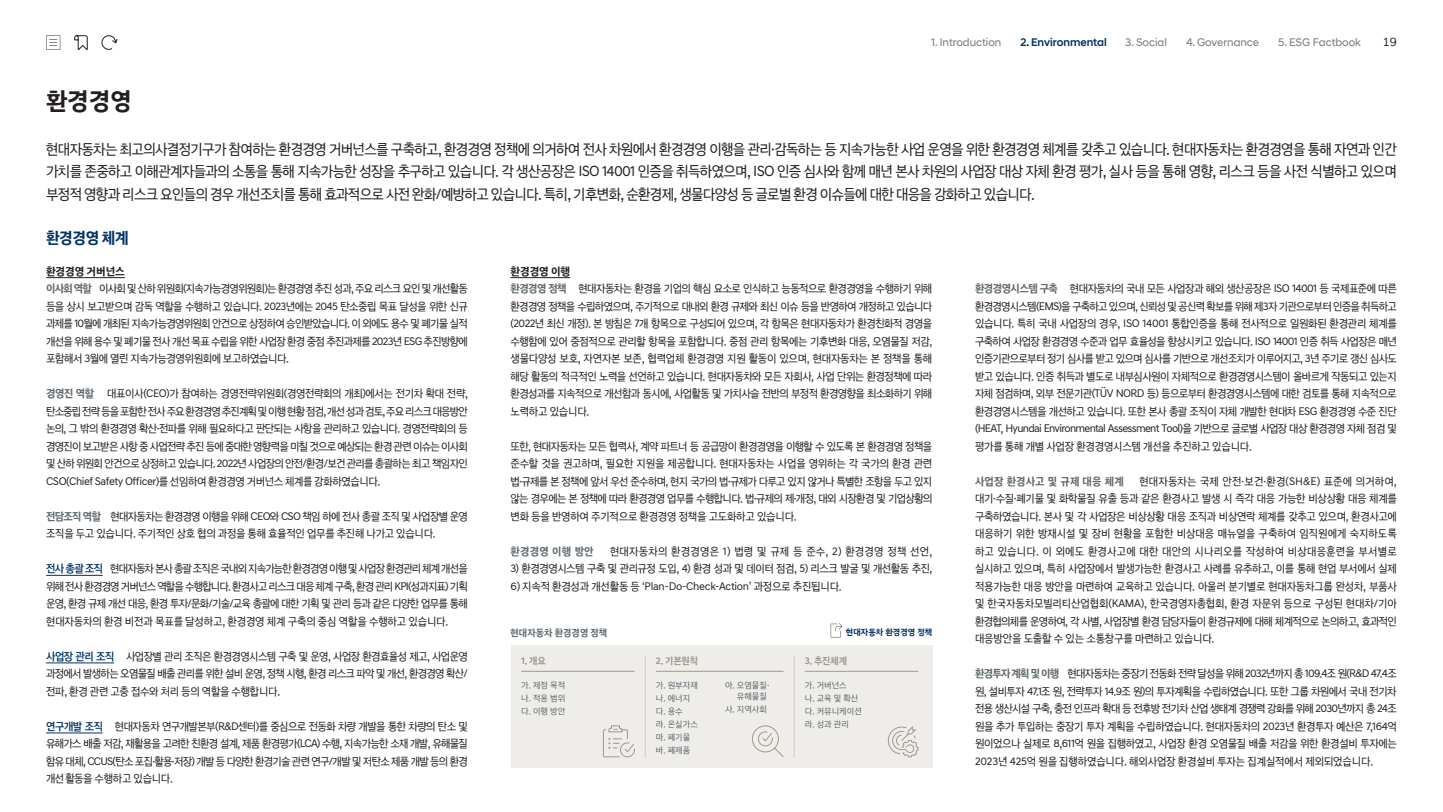
<style>
.page{position:relative;width:1443px;height:812px;background:#fff}
.page>*{position:absolute;margin:0;border:0;box-sizing:border-box;transform-origin:0 0}
.t1{font:25px "Hyundai Sans Head KROTF Medium";color:#231f20}
.인트로_네이비_제목{font:16.25px "Hyundai Sans Text KROTF Bold";letter-spacing:-.03em;color:#013366}
.t2{font:15px/22.5px "Hyundai Sans Text KROTF Regular";letter-spacing:-.05em;color:#231f20;text-align:justify}
.t3{font:12.5px "Hyundai Sans Text Office";color:#231f20}
.본문_9pt{font:11.25px/17.5px "Hyundai Sans Text KROTF Regular";letter-spacing:-.04em;color:#231f20;text-align:justify}
.t4{font:11.25px "Hyundai Sans Head";color:#797f84}
.본문_9pt-2{font:11.25px "Hyundai Sans Text KROTF Regular";letter-spacing:.01em;color:#231f20}
.본문_9pt-3{font:11.25px "Hyundai Sans Text KROTF Bold";letter-spacing:.005em;color:#626a6f}
.t5{font:500 11.25px "Hyundai Sans Head";color:#013366}
.t6{font:11.25px "Hyundai Sans Text KROTF Bold";letter-spacing:-.01em;color:#231f20}
.t7{font:10px "Hyundai Sans Text KROTF Bold";letter-spacing:-.02em;color:#a3988d}
.t8{font:10px "Hyundai Sans Text KROTF Bold";color:#626a6f}
.표{font:8.75px/11.2px "Hyundai Sans Text KROTF Regular";color:#626a6f;text-align:right}
.t9{font:8.75px "Hyundai Sans Head KROTF Medium";color:#013366}
.s1{font-family:"Hyundai Sans Text KROTF Bold";color:#626a6f}
.s2{font-family:"Hyundai Sans Text KROTF Medium";color:#013366}
</style>
<div class="page">
<hr style="left:46px;top:277px;width:79px;height:1px;background:#231f20">
<hr style="left:46px;top:575px;width:57px;height:1px;background:#013366">
<hr style="left:46px;top:662px;width:68px;height:1px;background:#013366">
<hr style="left:46px;top:732px;width:57px;height:1px;background:#013366">
<svg style="left:46px;top:35px;width:14px;height:15px"></svg>
<svg style="left:74px;top:35px;width:14px;height:15px"></svg>
<svg style="left:101px;top:35px;width:17px;height:15px"></svg>
<hr style="left:510px;top:277px;width:60px;height:1px;background:#231f20">
<svg style="left:830px;top:623px;width:12px;height:14px"></svg>
<div style="left:510px;top:645px;width:422px;height:122px;background:#efedea"></div>
<hr style="left:645px;top:656px;width:1px;height:100px;background:#cfc8c1">
<hr style="left:793px;top:656px;width:1px;height:100px;background:#cfc8c1">
<svg style="left:887px;top:726px;width:31px;height:31px"></svg>
<svg style="left:603px;top:725px;width:31px;height:32px"></svg>
<svg style="left:752px;top:725px;width:31px;height:32px"></svg>
<hr style="left:521px;top:670px;width:113px;height:1px;background:#a3988d">
<hr style="left:656px;top:670px;width:127px;height:1px;background:#a3988d">
<hr style="left:804px;top:670px;width:114px;height:1px;background:#a3988d">
<p class="t4" style="left:931px;top:35px;width:72px">1. Introduction</p>
<p class="t5" style="left:1020px;top:35px;width:88px">2. Environmental</p>
<p class="t4" style="left:1125px;top:35px;width:43px">3. Social</p>
<p class="t4" style="left:1185px;top:35px;width:74px">4. Governance</p>
<p class="t4" style="left:1278px;top:35px;width:84px">5. ESG Factbook</p>
<p class="t3" style="left:1382px;top:34px;width:15px">19</p>
<p class="t1" style="left:46px;top:85px;width:87px">환경경영</p>
<p class="t2" style="left:46px;top:137px;width:1352px">현대자동차는 최고의사결정기구가 참여하는 환경경영 거버넌스를 구축하고, 환경경영 정책에 의거하여 전사 차원에서 환경경영 이행을 관리·감독하는 등 지속가능한 사업 운영을 위한 환경경영 체계를 갖추고 있습니다. 현대자동차는 환경경영을 통해 자연과 인간 가치를 존중하고 이해관계자들과의 소통을 통해 지속가능한 성장을 추구하고 있습니다. 각 생산공장은 ISO 14001 인증을 취득하였으며, ISO 인증 심사와 함께 매년 본사 차원의 사업장 대상 자체 환경 평가, 실사 등을 통해 영향, 리스크 등을 사전 식별하고 있으며 부정적 영향과 리스크 요인들의 경우 개선조치를 통해 효과적으로 사전 완화/예방하고 있습니다. 특히, 기후변화, 순환경제, 생물다양성 등 글로벌 환경 이슈들에 대한 대응을 강화하고 있습니다.</p>
<p class="인트로_네이비_제목" style="left:46px;top:228px;width:84px">환경경영 체계</p>
<p class="t6" style="left:46px;top:264px;width:80px">환경경영 거버넌스</p>
<p class="본문_9pt" style="left:46px;top:279px;width:423px"><span class="s1">이사회 역할</span> 이사회 및 산하 위원회(지속가능경영위원회)는 환경경영 추진 성과, 주요 리스크 요인 및 개선활동 등을 상시 보고받으며 감독 역할을 수행하고 있습니다. 2023년에는 2045 탄소중립 목표 달성을 위한 신규 과제를 10월에 개최된 지속가능경영위원회 안건으로 상정하여 승인받았습니다. 이 외에도 용수 및 폐기물 실적 개선을 위해 용수 및 폐기물 전사 개선 목표 수립을 위한 사업장 환경 중점 추진과제를 2023년 ESG 추진방향에 포함해서 3월에 열린 지속가능경영위원회에 보고하였습니다.</p>
<p class="본문_9pt" style="left:46px;top:384px;width:423px"><span class="s1">경영진 역할</span> 대표이사(CEO)가 참여하는 경영전략위원회(경영전략회의 개최)에서는 전기차 확대 전략, 탄소중립 전략 등을 포함한 전사 주요 환경경영 추진계획 및 이행 현황 점검, 개선 성과 검토, 주요 리스크 대응방안 논의, 그 밖의 환경경영 확산·전파를 위해 필요하다고 판단되는 사항을 관리하고 있습니다. 경영전략회의 등 경영진이 보고받은 사항 중 사업전략 추진 등에 중대한 영향력을 미칠 것으로 예상되는 환경 관련 이슈는 이사회 및 산하 위원회 안건으로 상정하고 있습니다. 2022년 사업장의 안전/환경/보건 관리를 총괄하는 최고 책임자인 CSO(Chief Safety Officer)를 선임하여 환경경영 거버넌스 체계를 강화하였습니다.</p>
<p class="본문_9pt" style="left:46px;top:507px;width:423px"><span class="s1">전담조직 역할</span> 현대자동차는 환경경영 이행을 위해 CEO와 CSO 책임 하에 전사 총괄 조직 및 사업장별 운영 조직을 두고 있습니다. 주기적인 상호 협의 과정을 통해 효율적인 업무를 추진해 나가고 있습니다.</p>
<p class="본문_9pt" style="left:46px;top:559px;width:423px"><span class="s2">전사 총괄 조직</span> 현대자동차 본사 총괄 조직은 국내외 지속가능한 환경경영 이행 및 사업장 환경관리 체계 개선을 위해 전사 환경경영 거버넌스 역할을 수행합니다. 환경사고 리스크 대응 체계 구축, 환경 관리 KPI(성과지표) 기획 운영, 환경 규제 개선 대응, 환경 투자/문화/기술/교육 총괄에 대한 기획 및 관리 등과 같은 다양한 업무를 통해 현대자동차의 환경 비전과 목표를 달성하고, 환경경영 체계 구축의 중심 역할을 수행하고 있습니다.</p>
<p class="본문_9pt" style="left:46px;top:647px;width:423px"><span class="s2">사업장 관리 조직</span> 사업장별 관리 조직은 환경경영시스템 구축 및 운영, 사업장 환경효율성 제고, 사업운영 과정에서 발생하는 오염물질 배출 관리를 위한 설비 운영, 정책 시행, 환경 리스크 파악 및 개선, 환경경영 확산/ 전파, 환경 관련 고충 접수와 처리 등의 역할을 수행합니다.</p>
<p class="본문_9pt" style="left:46px;top:717px;width:423px"><span class="s2">연구개발 조직</span> 현대자동차 연구개발본부(R&amp;D센터)를 중심으로 전동화 차량 개발을 통한 차량의 탄소 및 유해가스 배출 저감, 재활용을 고려한 친환경 설계, 제품 환경평가(LCA) 수행, 지속가능한 소재 개발, 유해물질 함유 대체, CCUS(탄소 포집·활용·저장) 개발 등 다양한 환경기술 관련 연구/개발 및 저탄소 제품 개발 등의 환경 개선 활동을 수행하고 있습니다.</p>
<p class="t6" style="left:510px;top:264px;width:61px">환경경영 이행</p>
<p class="본문_9pt" style="left:510px;top:279px;width:423px"><span class="s1">환경경영 정책</span> 현대자동차는 환경을 기업의 핵심 요소로 인식하고 능동적으로 환경경영을 수행하기 위해 환경경영 정책을 수립하였으며, 주기적으로 대내외 환경 규제와 최신 이슈 등을 반영하여 개정하고 있습니다 (2022년 최신 개정). 본 방침은 7개 항목으로 구성되어 있으며, 각 항목은 현대자동차가 환경친화적 경영을 수행함에 있어 중점적으로 관리할 항목을 포함합니다. 중점 관리 항목에는 기후변화 대응, 오염물질 저감, 생물다양성 보호, 자연자본 보존, 협력업체 환경경영 지원 활동이 있으며, 현대자동차는 본 정책을 통해 해당 활동의 적극적인 노력을 선언하고 있습니다. 현대자동차와 모든 자회사, 사업 단위는 환경정책에 따라 환경성과를 지속적으로 개선함과 동시에, 사업활동 및 가치사슬 전반의 부정적 환경영향을 최소화하기 위해 노력하고 있습니다.</p>
<p class="본문_9pt" style="left:510px;top:437px;width:423px">또한, 현대자동차는 모든 협력사, 계약 파트너 등 공급망이 환경경영을 이행할 수 있도록 본 환경경영 정책을 준수할 것을 권고하며, 필요한 지원을 제공합니다. 현대자동차는 사업을 영위하는 각 국가의 환경 관련 법·규제를 본 정책에 앞서 우선 준수하며, 현지 국가의 법·규제가 다루고 있지 않거나 특별한 조항을 두고 있지 않는 경우에는 본 정책에 따라 환경경영 업무를 수행합니다. 법·규제의 제·개정, 대외 시장환경 및 기업상황의 변화 등을 반영하여 주기적으로 환경경영 정책을 고도화하고 있습니다.</p>
<p class="본문_9pt-3" style="left:510px;top:544px;width:85px">환경경영 이행 방안</p>
<p class="본문_9pt-2" style="left:610px;top:544px;width:324px">현대자동차의 환경경영은 1) 법령 및 규제 등 준수, 2) 환경경영 정책 선언,</p>
<p class="본문_9pt" style="left:510px;top:559px;width:423px">3) 환경경영시스템 구축 및 관리규정 도입, 4) 환경 성과 및 데이터 점검, 5) 리스크 발굴 및 개선활동 추진,</p>
<p class="본문_9pt" style="left:510px;top:577px;width:333px">6) 지속적 환경성과 개선활동 등 ‘Plan-Do-Check-Action’ 과정으로 추진됩니다.</p>
<p class="t8" style="left:510px;top:626px;width:98px">현대자동차 환경경영 정책</p>
<p class="t9" style="left:845px;top:627px;width:88px">현대자동차 환경경영 정책</p>
<p class="본문_9pt" style="left:974px;top:279px;width:423px"><span class="s1">환경경영시스템 구축</span> 현대자동차의 국내 모든 사업장과 해외 생산공장은 ISO 14001 등 국제표준에 따른 환경경영시스템(EMS)을 구축하고 있으며, 신뢰성 및 공신력 확보를 위해 제3자 기관으로부터 인증을 취득하고 있습니다. 특히 국내 사업장의 경우, ISO 14001 통합인증을 통해 전사적으로 일원화된 환경관리 체계를 구축하여 사업장 환경경영 수준과 업무 효율성을 향상시키고 있습니다. ISO 14001 인증 취득 사업장은 매년 인증기관으로부터 정기 심사를 받고 있으며 심사를 기반으로 개선조치가 이루어지고, 3년 주기로 갱신 심사도 받고 있습니다. 인증 취득과 별도로 내부심사원이 자체적으로 환경경영시스템이 올바르게 작동되고 있는지 자체 점검하며, 외부 전문기관(TÜV NORD 등) 등으로부터 환경경영시스템에 대한 검토를 통해 지속적으로 환경경영시스템을 개선하고 있습니다. 또한 본사 총괄 조직이 자체 개발한 현대차 ESG 환경경영 수준 진단 (HEAT, Hyundai Environmental Assessment Tool)을 기반으로 글로벌 사업장 대상 환경경영 자체 점검 및 평가를 통해 개별 사업장 환경경영시스템 개선을 추진하고 있습니다.</p>
<p class="본문_9pt-3" style="left:974px;top:474px;width:150px">사업장 환경사고 및 규제 대응 체계</p>
<p class="본문_9pt" style="left:974px;top:472px;width:423px;text-indent:164px">현대자동차는 국제 안전·보건·환경(SH&amp;E) 표준에 의거하여, 대기·수질·폐기물 및 화학물질 유출 등과 같은 환경사고 발생 시 즉각 대응 가능한 비상상황 대응 체계를 구축하였습니다. 본사 및 각 사업장은 비상상황 대응 조직과 비상연락 체계를 갖추고 있으며, 환경사고에 대응하기 위한 방재시설 및 장비 현황을 포함한 비상대응 매뉴얼을 구축하여 임직원에게 숙지하도록 하고 있습니다. 이 외에도 환경사고에 대한 대안의 시나리오를 작성하여 비상대응훈련을 부서별로 실시하고 있으며, 특히 사업장에서 발생가능한 환경사고 사례를 유추하고, 이를 통해 현업 부서에서 실제 적용가능한 대응 방안을 마련하여 교육하고 있습니다. 아울러 분기별로 현대자동차그룹 완성차, 부품사 및 한국자동차모빌리티산업협회(KAMA), 한국경영자총협회, 환경 자문위 등으로 구성된 현대차/기아 환경협의체를 운영하여, 각 사별, 사업장별 환경 담당자들이 환경규제에 대해 체계적으로 논의하고, 효과적인 대응방안을 도출할 수 있는 소통창구를 마련하고 있습니다.</p>
<p class="본문_9pt" style="left:974px;top:664px;width:423px"><span class="s1">환경투자 계획 및 이행</span> 현대자동차는 중장기 전동화 전략 달성을 위해 2032년까지 총 109.4조 원(R&amp;D 47.4조 원, 설비투자 47.1조 원, 전략투자 14.9조 원)의 투자계획을 수립하였습니다. 또한 그룹 차원에서 국내 전기차 전용 생산시설 구축, 충전 인프라 확대 등 전후방 전기차 산업 생태계 경쟁력 강화를 위해 2030년까지 총 24조 원을 추가 투입하는 중장기 투자 계획을 수립하였습니다. 현대자동차의 2023년 환경투자 예산은 7,164억 원이었으나 실제로 8,611억 원을 집행하였고, 사업장 환경 오염물질 배출 저감을 위한 환경설비 투자에는 2023년 425억 원을 집행하였습니다. 해외사업장 환경설비 투자는 집계실적에서 제외되었습니다.</p>
<p class="t7" style="left:521px;top:654px;width:26px">1. 개요</p>
<p class="t7" style="left:656px;top:654px;width:44px">2. 기본원칙</p>
<p class="t7" style="left:804px;top:654px;width:44px">3. 추진체계</p>
<p class="표" style="left:656px;top:679px;width:43px">가. 원부자재</p>
<p class="표" style="left:656px;top:692px;width:36px">나. 에너지</p>
<p class="표" style="left:656px;top:705px;width:28px">다. 용수</p>
<p class="표" style="left:656px;top:718px;width:43px">라. 온실가스</p>
<p class="표" style="left:656px;top:731px;width:36px">마. 폐기물</p>
<p class="표" style="left:656px;top:744px;width:36px">바. 폐제품</p>
<p class="표" style="left:521px;top:679px;width:46px">가. 제정 목적</p>
<p class="표" style="left:521px;top:692px;width:46px">나. 적용 범위</p>
<p class="표" style="left:521px;top:705px;width:46px">다. 이행 방안</p>
<p class="표" style="left:725px;top:679px;width:46px">아. 오염물질· 유해물질</p>
<p class="표" style="left:725px;top:703px;width:43px">사. 지역사회</p>
<p class="표" style="left:804px;top:679px;width:43px">가. 거버넌스</p>
<p class="표" style="left:804px;top:692px;width:55px">나. 교육 및 확산</p>
<p class="표" style="left:804px;top:705px;width:59px">다. 커뮤니케이션</p>
<p class="표" style="left:804px;top:718px;width:46px">라. 성과 관리</p>
</div>
